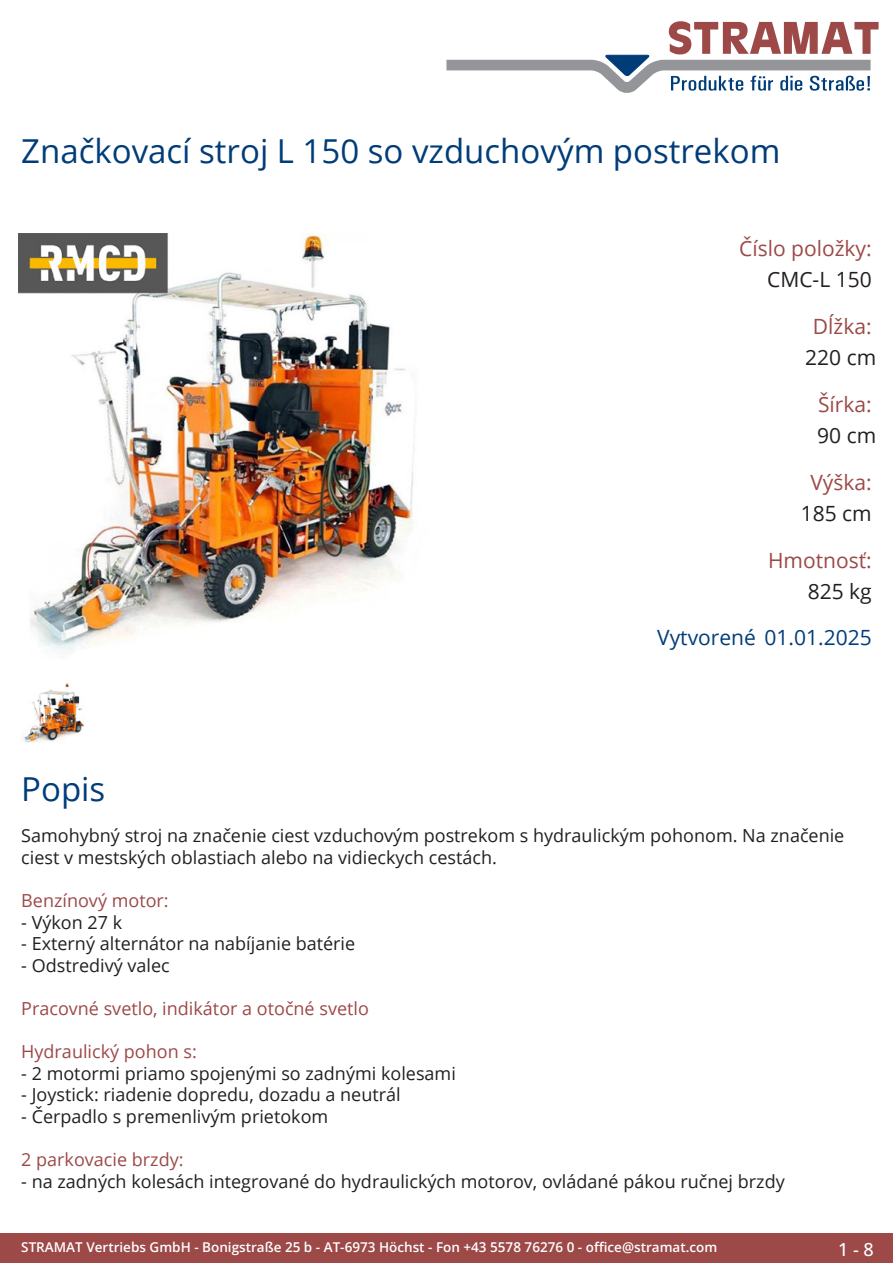
<style>
.page{position:relative;width:893px;height:1263px;background:#fff}
.page>*{position:absolute;margin:0;border:0;box-sizing:border-box;transform-origin:0 0}
.Produkttitel{font:33px "Open Sans";color:#003d78}
.TechDaten_Überschrif{font:21px "Open Sans";color:#9c4948}
.TechDaten_Inhalt{font:21px "Open Sans";color:#231f20}
.Erstellungsdatum{font:21px "Open Sans";color:#003d78}
.Beschreibung_Text{font:18px/21.6px "Open Sans";color:#231f20}
.Beschreibung_Text-2{font:18px "Open Sans";color:#9c4948}
.t1{font:500 18px "Open Sans";color:#fff}
.t2{font:600 13.5px "Open Sans";color:#fff}
</style>
<div class="page">
<div style="left:0;top:1233px;width:893px;height:30px;background:#9c4948"></div>
<svg style="left:446px;top:21px;width:433px;height:72px"></svg>
<img style="left:18px;top:234px;width:397px;height:418px">
<img style="left:22px;top:683px;width:63px;height:60px">
<p class="Produkttitel" style="left:21px;top:128px;width:761px">Značkovací stroj L 150 so vzduchovým postrekom</p>
<p class="TechDaten_Überschrif" style="left:739px;top:234px;width:134px">Číslo položky:</p>
<p class="TechDaten_Inhalt" style="left:767px;top:265px;width:106px">CMC-L 150</p>
<p class="TechDaten_Überschrif" style="left:813px;top:312px;width:60px">Dĺžka:</p>
<p class="TechDaten_Inhalt" style="left:805px;top:343px;width:73px">220 cm</p>
<p class="TechDaten_Überschrif" style="left:818px;top:390px;width:55px">Šírka:</p>
<p class="TechDaten_Inhalt" style="left:817px;top:421px;width:61px">90 cm</p>
<p class="TechDaten_Überschrif" style="left:810px;top:468px;width:63px">Výška:</p>
<p class="TechDaten_Inhalt" style="left:801px;top:499px;width:73px">185 cm</p>
<p class="TechDaten_Überschrif" style="left:768px;top:546px;width:105px">Hmotnosť:</p>
<p class="TechDaten_Inhalt" style="left:808px;top:577px;width:66px">825 kg</p>
<p class="Erstellungsdatum" style="left:657px;top:623px;width:216px">Vytvorené 01.01.2025</p>
<p class="Produkttitel" style="left:21px;top:766px;width:86px">Popis</p>
<p class="Beschreibung_Text" style="left:21px;top:824px;width:825px">Samohybný stroj na značenie ciest vzduchovým postrekom s hydraulickým pohonom. Na značenie ciest v mestských oblastiach alebo na vidieckych cestách.</p>
<p class="Beschreibung_Text-2" style="left:21px;top:888px;width:149px">Benzínový motor:</p>
<p class="Beschreibung_Text" style="left:21px;top:911px;width:103px">- Výkon 27 k</p>
<p class="Beschreibung_Text" style="left:21px;top:932px;width:336px">- Externý alternátor na nabíjanie batérie</p>
<p class="Beschreibung_Text" style="left:21px;top:954px;width:150px">- Odstredivý valec</p>
<p class="Beschreibung_Text-2" style="left:21px;top:996px;width:349px">Pracovné svetlo, indikátor a otočné svetlo</p>
<p class="Beschreibung_Text-2" style="left:21px;top:1039px;width:177px">Hydraulický pohon s:</p>
<p class="Beschreibung_Text" style="left:21px;top:1062px;width:436px">- 2 motormi priamo spojenými so zadnými kolesami</p>
<p class="Beschreibung_Text" style="left:21px;top:1083px;width:381px">- Joystick: riadenie dopredu, dozadu a neutrál</p>
<p class="Beschreibung_Text" style="left:21px;top:1105px;width:309px">- Čerpadlo s premenlivým prietokom</p>
<p class="Beschreibung_Text-2" style="left:21px;top:1147px;width:164px">2 parkovacie brzdy:</p>
<p class="Beschreibung_Text" style="left:21px;top:1170px;width:765px">- na zadných kolesách integrované do hydraulických motorov, ovládané pákou ručnej brzdy</p>
<p class="t2" style="left:21px;top:1238px;width:698px">STRAMAT Vertriebs GmbH - Bonigstraße 25 b - AT-6973 Höchst - Fon +43 5578 76276 0 - office@stramat.com</p>
<p class="t1" style="left:838px;top:1237px;width:37px">1 - 8</p>
</div>
